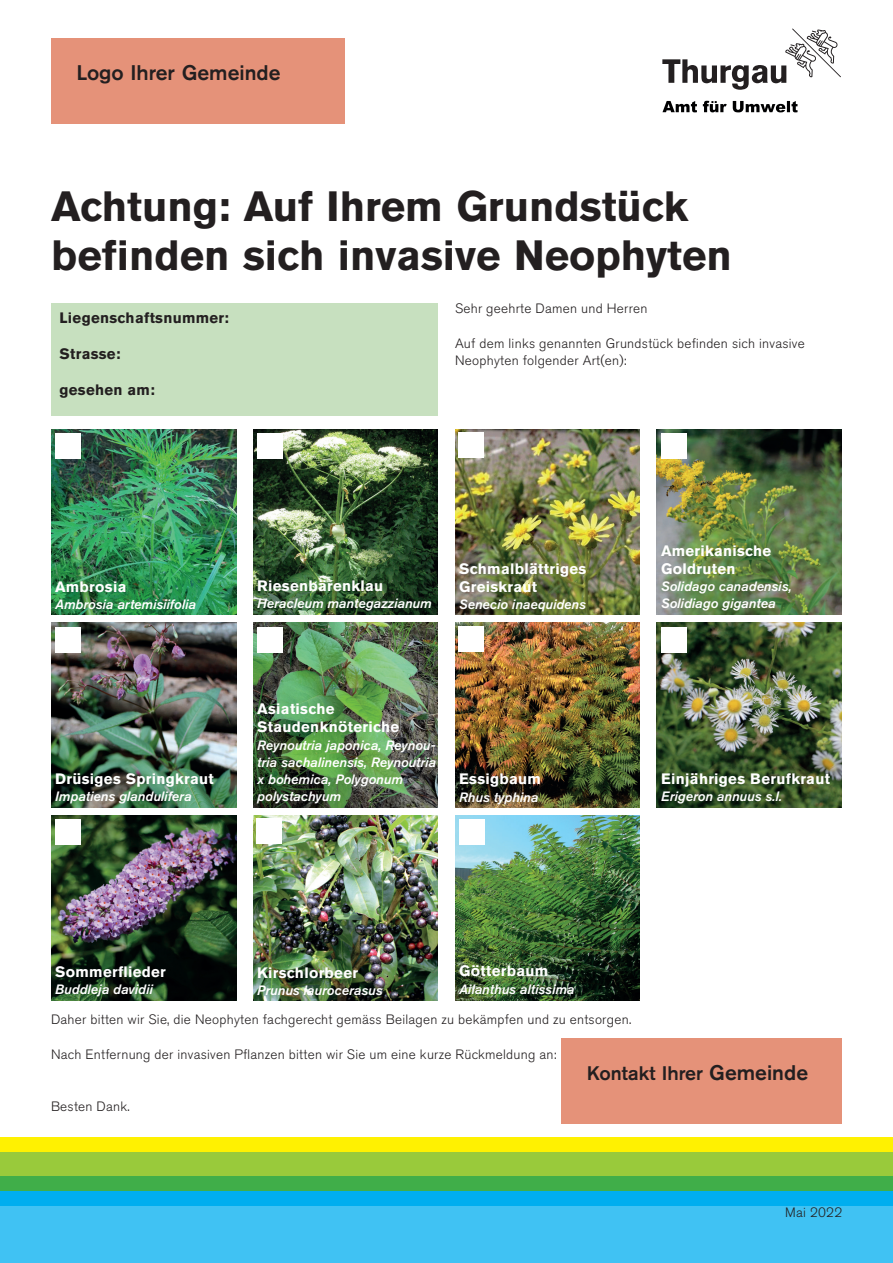
<style>
.page{position:relative;width:893px;height:1263px;background:#fff}
.page>*{position:absolute;margin:0;border:0;box-sizing:border-box;transform-origin:0 0}
.t1{font:700 42px/49.5px "Akzidenz Grotesk BQ";color:#231f20}
.t2{font:500 21px "Akzidenz Grotesk BQ";color:#231f20}
.t3{font:500 19.5px "Akzidenz Grotesk BQ";color:#231f20}
.t4{font:700 15px/18px "Akzidenz Grotesk BQ";letter-spacing:.02em;color:#fff}
.t5{font:700 15px "Akzidenz Grotesk BQ";letter-spacing:.02em;color:#231f20}
.t6{font:italic 13.5px/17.2px "Akzidenz Grotesk BQ Med";color:#fff}
.t7{font:300 13.5px/17.2px "Akzidenz Grotesk BQ";letter-spacing:.02em;color:#231f20}
.s1{font-size:21px}
</style>
<div class="page">
<div style="left:0;top:1205px;width:893px;height:58px;background:#40c2f3"></div>
<div style="left:0;top:1137px;width:893px;height:15px;background:#fff101"></div>
<div style="left:0;top:1176px;width:893px;height:14px;background:#40ae49"></div>
<div style="left:0;top:1152px;width:893px;height:24px;background:#99ca3b"></div>
<div style="left:0;top:1190px;width:893px;height:15px;background:#00aeef"></div>
<svg style="left:662px;top:29px;width:179px;height:61px"></svg>
<img style="left:662px;top:101px;width:136px;height:11px">
<div style="left:51px;top:38px;width:293px;height:85px;background:#e59279"></div>
<div style="left:51px;top:303px;width:387px;height:113px;background:#c7e0bf"></div>
<img style="left:51px;top:429px;width:185px;height:185px">
<div style="left:55px;top:433px;width:26px;height:26px;background:#fff"></div>
<img style="left:253px;top:429px;width:185px;height:185px">
<div style="left:257px;top:433px;width:26px;height:26px;background:#fff"></div>
<img style="left:455px;top:429px;width:185px;height:185px">
<div style="left:459px;top:433px;width:25px;height:25px;background:#fff"></div>
<img style="left:657px;top:429px;width:185px;height:185px">
<div style="left:661px;top:433px;width:26px;height:26px;background:#fff"></div>
<img style="left:51px;top:623px;width:185px;height:185px">
<div style="left:55px;top:627px;width:26px;height:25px;background:#fff"></div>
<img style="left:253px;top:623px;width:185px;height:185px">
<div style="left:257px;top:627px;width:26px;height:25px;background:#fff"></div>
<img style="left:455px;top:623px;width:185px;height:185px">
<div style="left:459px;top:626px;width:25px;height:26px;background:#fff"></div>
<img style="left:657px;top:623px;width:185px;height:185px">
<div style="left:661px;top:627px;width:26px;height:25px;background:#fff"></div>
<img style="left:51px;top:815px;width:185px;height:185px">
<div style="left:55px;top:819px;width:26px;height:25px;background:#fff"></div>
<img style="left:253px;top:815px;width:185px;height:185px">
<div style="left:257px;top:818px;width:25px;height:26px;background:#fff"></div>
<img style="left:455px;top:815px;width:185px;height:185px">
<div style="left:459px;top:819px;width:26px;height:25px;background:#fff"></div>
<div style="left:561px;top:1039px;width:281px;height:85px;background:#e59279"></div>
<h2 class="t2" style="left:77px;top:59px;width:206px">Logo Ihrer Gemeinde</h2>
<h1 class="t1" style="left:51px;top:181px;width:682px">Achtung: Auf Ihrem Grundstück befinden sich invasive Neophyten</h1>
<p class="t5" style="left:60px;top:309px;width:171px">Liegenschaftsnummer:</p>
<p class="t5" style="left:60px;top:345px;width:62px">Strasse:</p>
<p class="t5" style="left:60px;top:381px;width:97px">gesehen am:</p>
<p class="t7" style="left:455px;top:300px;width:194px">Sehr geehrte Damen und Herren</p>
<p class="t7" style="left:455px;top:335px;width:351px">Auf dem links genannten Grundstück befinden sich invasive<br>Neophyten folgender Art(en):</p>
<p class="t4" style="left:55px;top:578px;width:73px">Ambrosia</p>
<p class="t6" style="left:55px;top:596px;width:142px">Ambrosia artemisiifolia</p>
<p class="t4" style="left:257px;top:577px;width:128px">Riesenbärenklau</p>
<p class="t6" style="left:257px;top:595px;width:176px">Heracleum mantegazzianum</p>
<p class="t4" style="left:459px;top:560px;width:128px">Schmalblättriges<br>Greiskraut</p>
<p class="t6" style="left:459px;top:596px;width:128px">Senecio inaequidens</p>
<p class="t4" style="left:661px;top:541px;width:112px">Amerikanische<br>Goldruten</p>
<p class="t6" style="left:661px;top:577px;width:132px">Solidago canadensis,<br>Solidiago gigantea</p>
<p class="t4" style="left:55px;top:770px;width:160px">Drüsiges Springkraut</p>
<p class="t6" style="left:55px;top:788px;width:138px">Impatiens glandulifera</p>
<p class="t4" style="left:257px;top:700px;width:143px">Asiatische<br>Staudenknöteriche</p>
<p class="t6" style="left:257px;top:736px;width:180px">Reynoutria japonica, Reynou&shy;tria sachalinensis, Reynoutria x bohemica, Polygonum polystachyum</p>
<p class="t4" style="left:459px;top:770px;width:83px">Essigbaum</p>
<p class="t6" style="left:459px;top:788px;width:81px">Rhus typhina</p>
<p class="t4" style="left:661px;top:770px;width:170px">Einjähriges Berufkraut</p>
<p class="t6" style="left:661px;top:788px;width:123px">Erigeron annuus s.l.</p>
<p class="t4" style="left:55px;top:962px;width:112px">Sommerflieder</p>
<p class="t6" style="left:55px;top:981px;width:99px">Buddleja davidii</p>
<p class="t4" style="left:257px;top:963px;width:102px">Kirschlorbeer</p>
<p class="t6" style="left:257px;top:981px;width:127px">Prunus laurocerasus</p>
<p class="t4" style="left:459px;top:962px;width:90px">Götterbaum</p>
<p class="t6" style="left:459px;top:980px;width:117px">Ailanthus altissima</p>
<p class="t7" style="left:51px;top:1011px;width:582px">Daher bitten wir Sie, die Neophyten fachgerecht gemäss Beilagen zu bekämpfen und zu entsorgen.</p>
<p class="t7" style="left:51px;top:1046px;width:507px">Nach Entfernung der invasiven Pflanzen bitten wir Sie um eine kurze Rückmeldung an:</p>
<p class="t7" style="left:51px;top:1097px;width:80px">Besten Dank.</p>
<h3 class="t3" style="left:587px;top:1061px;width:223px">Kontakt Ihrer <span class="s1">Gemeinde</span></h3>
<p class="t7" style="left:785px;top:1204px;width:59px">Mai 2022</p>
</div>
